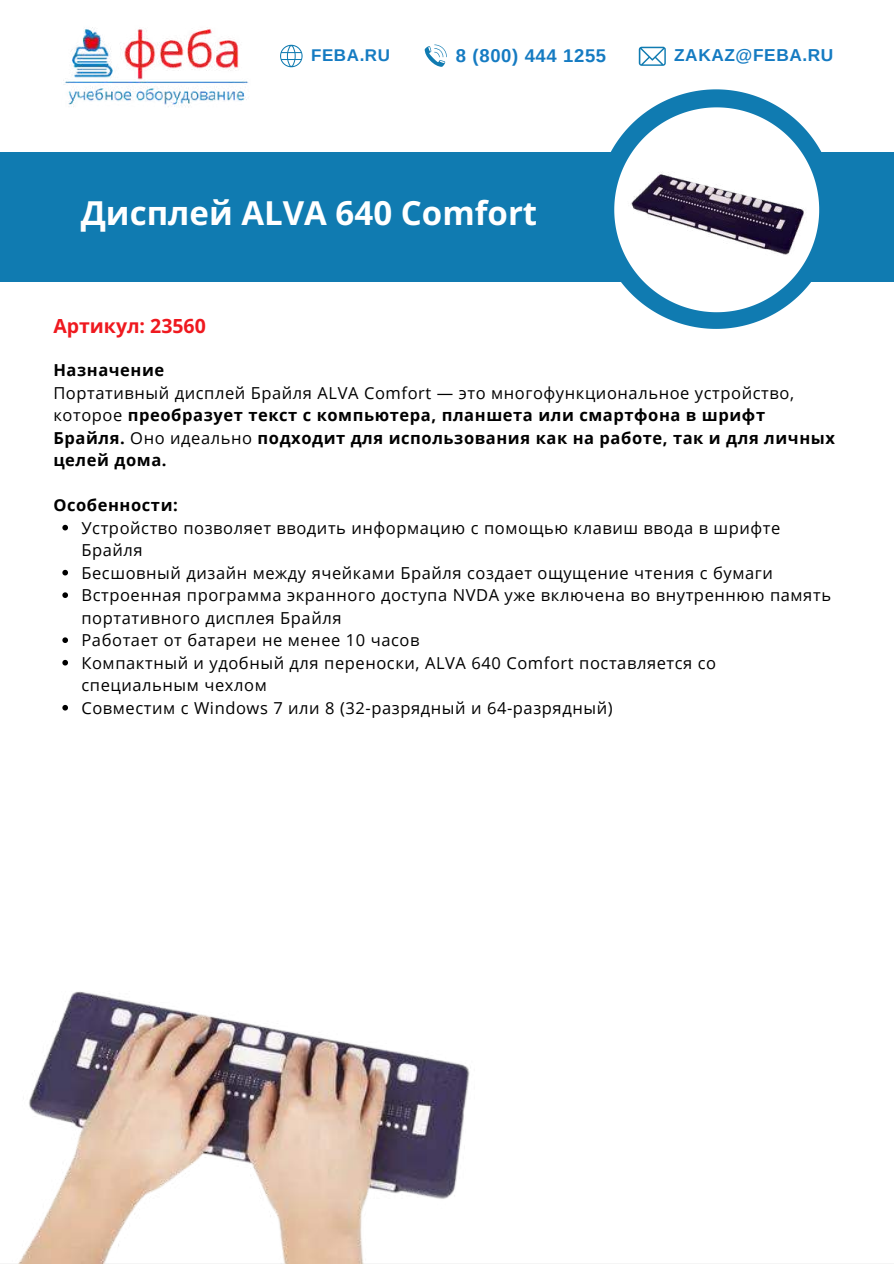
<style>
.page{position:relative;width:894px;height:1264px;background:#fff}
.page>*{position:absolute;margin:0;border:0;box-sizing:border-box;transform-origin:0 0}
.t1{font:700 33px "Open Sans";color:#fff}
.t2{font:700 19.5px "Open Sans";color:#ef191f}
.t3{font:700 18.45px "Arimo";letter-spacing:.035em;color:#157bc2}
.t4{font:700 17.25px "Arimo";letter-spacing:.035em;color:#157bc2}
.t5{font:700 16.95px "Arimo";letter-spacing:.035em;color:#157bc2}
.t6{font:16.5px/22.5px "Open Sans";letter-spacing:.035em;color:#000}
.t7{font:700 16.5px/22.5px "Open Sans";letter-spacing:.035em;color:#000}
.s1{font-weight:400}
</style>
<div class="page">
<img style="left:63px;top:27px;width:186px;height:80px">
<svg style="left:638px;top:47px;width:27px;height:19px"></svg>
<svg style="left:424px;top:45px;width:22px;height:22px"></svg>
<svg style="left:280px;top:45px;width:22px;height:22px"></svg>
<div style="left:0;top:152px;width:893px;height:130px;background:#107bb1"></div>
<svg style="left:610px;top:89px;width:212px;height:240px"></svg>
<svg style="left:614px;top:107px;width:205px;height:205px"></svg>
<svg style="left:62px;top:525px;width:6px;height:5px"></svg>
<svg style="left:62px;top:570px;width:6px;height:5px"></svg>
<svg style="left:62px;top:592px;width:6px;height:6px"></svg>
<svg style="left:62px;top:637px;width:6px;height:6px"></svg>
<svg style="left:62px;top:660px;width:6px;height:5px"></svg>
<svg style="left:62px;top:705px;width:6px;height:5px"></svg>
<img style="left:627px;top:142px;width:179px;height:135px">
<img style="left:19px;top:991px;width:451px;height:272px">
<p class="t5" style="left:311px;top:46px;width:80px">FEBA.RU</p>
<p class="t3" style="left:456px;top:45px;width:152px">8 (800) 444 1255</p>
<p class="t4" style="left:674px;top:45px;width:161px">ZAKAZ@FEBA.RU</p>
<h1 class="t1" style="left:81px;top:189px;width:458px">Дисплей ALVA 640 Comfort</h1>
<p class="t2" style="left:53px;top:312px;width:154px">Артикул: 23560</p>
<p class="t7" style="left:53px;top:358px;width:112px">Назначение</p>
<p class="t7" style="left:53px;top:381px;width:782px"><span class="s1">Портативный дисплей Брайля ALVA Comfort — это многофункциональное устройство, которое</span> преобразует текст с компьютера, планшета или смартфона в шрифт Брайля. <span class="s1">Оно идеально</span> подходит для использования как на работе, так и для личных целей дома.</p>
<p class="t7" style="left:53px;top:493px;width:126px">Особенности:</p>
<p class="t6" style="left:81px;top:516px;width:751px">Устройство позволяет вводить информацию с помощью клавиш ввода в шрифте Брайля<br>Бесшовный дизайн между ячейками Брайля создает ощущение чтения с бумаги Встроенная программа экранного доступа NVDA уже включена во внутреннюю память портативного дисплея Брайля<br>Работает от батареи не менее 10 часов<br>Компактный и удобный для переноски, ALVA 640 Comfort поставляется со специальным чехлом<br>Совместим с Windows 7 или 8 (32-разрядный и 64-разрядный)</p>
</div>
